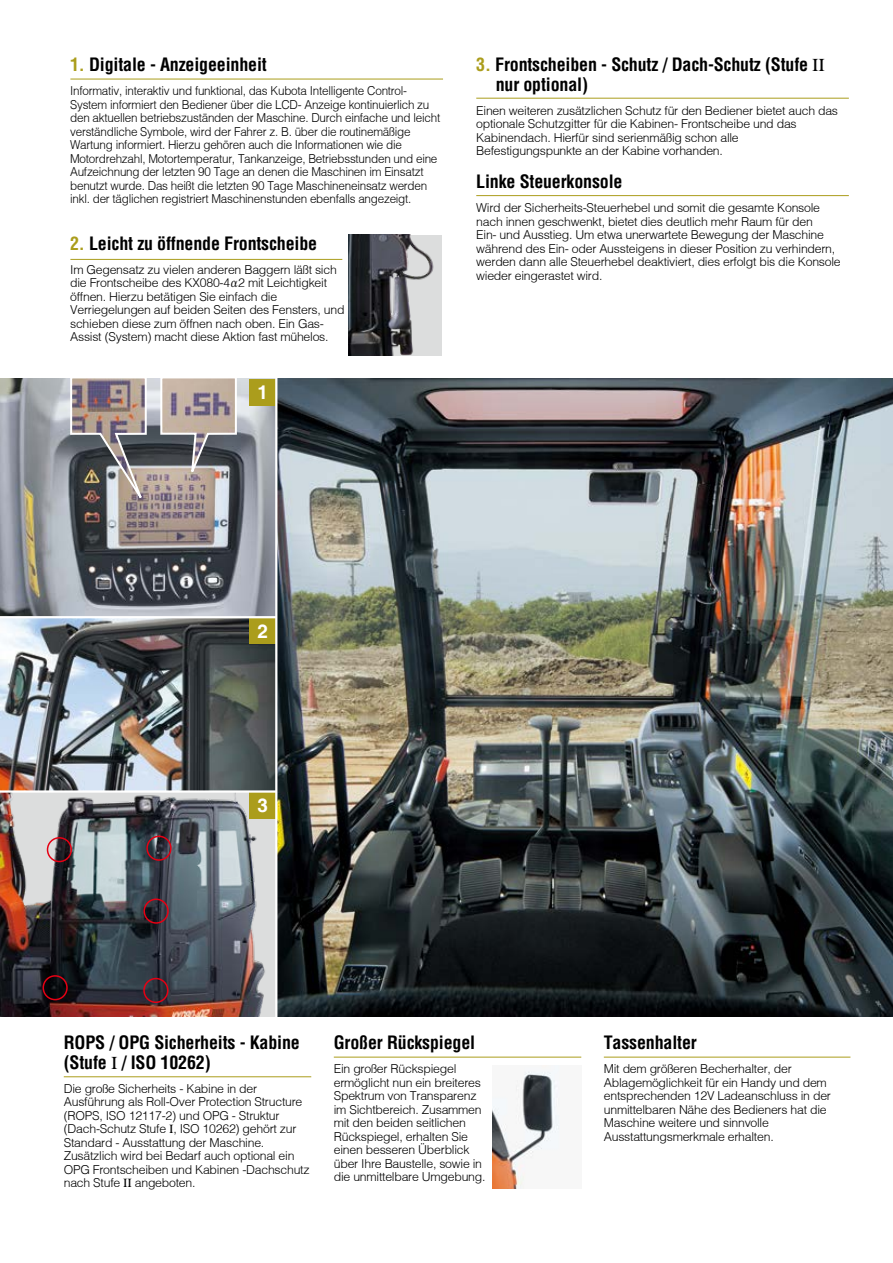
<style>
.page{position:relative;width:893px;height:1263px;background:#fff}
.page>*{position:absolute;margin:0;border:0;box-sizing:border-box;transform-origin:0 0}
.t1{font:700 18.9px "Helvetica";color:#fff}
.t2{font:700 condensed 18px/19.5px "Helvetica";letter-spacing:-.01em;color:#000}
.t3{font:300 12.3px/13.5px "Helvetica";letter-spacing:-.02em;color:#000}
.t4{font:300 12.3px/13.5px "Helvetica";letter-spacing:-.02em;color:#000;scale:.95 1}
.s1{color:#ab9d1c}
.s2{font-family:"Koz Min Pro";font-weight:400}
.s3{font-family:"Bask Old Face";font-weight:400;font-stretch:normal}
.s4{font-family:"Bask Old Face";font-weight:400}
</style>
<div class="page">
<img style="left:0;top:379px;width:893px;height:638px">
<div style="left:146px;top:835px;width:26px;height:26px;border:2px solid #e60013;border-radius:50%"></div>
<div style="left:144px;top:898px;width:25px;height:26px;border:2px solid #e60013;border-radius:50%"></div>
<div style="left:143px;top:978px;width:26px;height:25px;border:2px solid #e60013;border-radius:50%"></div>
<div style="left:43px;top:975px;width:25px;height:25px;border:2px solid #e60013;border-radius:50%"></div>
<div style="left:47px;top:837px;width:25px;height:25px;border:2px solid #e60013;border-radius:50%"></div>
<svg style="left:0;top:379px;width:275px;height:237px;background:#8a8c91"></svg>
<div style="left:249px;top:379px;width:27px;height:26px;background:#ab9d1c"></div>
<div style="left:249px;top:617px;width:27px;height:27px;background:#ab9d1c"></div>
<div style="left:249px;top:792px;width:27px;height:27px;background:#ab9d1c"></div>
<hr style="left:275px;top:377px;width:2px;height:646px;background:#fff">
<hr style="left:0;top:616px;width:276px;height:2px;background:#fff">
<hr style="left:0;top:790px;width:276px;height:3px;background:#fff">
<svg style="left:159px;top:378px;width:79px;height:106px;background:#9a918f"></svg>
<img style="left:69px;top:378px;width:81px;height:138px">
<div style="left:349px;top:235px;width:93px;height:120px;background:#dcdddd"></div>
<hr style="left:70px;top:79px;width:373px;height:1px;background:#ab9d1c">
<hr style="left:70px;top:259px;width:272px;height:1px;background:#ab9d1c">
<img style="left:349px;top:235px;width:85px;height:120px">
<img style="left:492px;top:1065px;width:68px;height:123px">
<hr style="left:334px;top:1057px;width:247px;height:1px;background:#ab9d1c">
<hr style="left:64px;top:1076px;width:247px;height:1px;background:#ab9d1c">
<hr style="left:604px;top:1057px;width:246px;height:1px;background:#ab9d1c">
<hr style="left:476px;top:98px;width:373px;height:1px;background:#ab9d1c">
<hr style="left:476px;top:195px;width:373px;height:1px;background:#ab9d1c">
<h2 class="t2" style="left:70px;top:55px;width:198px"><span class="s1">1.</span> Digitale - Anzeigeeinheit</h2>
<p class="t4" style="left:70px;top:84px;width:391px">Informativ, interaktiv und funktional, das Kubota Intelligente Control-System informiert den Bediener über die LCD- Anzeige kontinuierlich zu den aktuellen betriebszuständen der Maschine. Durch einfache und leicht verständliche Symbole, wird der Fahrer z. B. über die routinemäßige Wartung informiert. Hierzu gehören auch die Informationen wie die Motordrehzahl, Motortemperatur, Tankanzeige, Betriebsstunden und eine Aufzeichnung der letzten 90 Tage an denen die Maschinen im Einsatzt benutzt wurde. Das heißt die letzten 90 Tage Maschineneinsatz werden inkl. der täglichen registriert Maschinenstunden ebenfalls angezeigt.</p>
<h2 class="t2" style="left:70px;top:233px;width:249px"><span class="s1">2.</span> Leicht zu öffnende Frontscheibe</h2>
<p class="t3" style="left:70px;top:262px;width:276px">Im Gegensatz zu vielen anderen Baggern läßt sich die Frontscheibe des KX080-4<span class="s2">α</span>2 mit Leichtigkeit öffnen. Hierzu betätigen Sie einfach die Verriegelungen auf beiden Seiten des Fensters, und schieben diese zum öffnen nach oben. Ein Gas-Assist (System) macht diese Aktion fast mühelos.</p>
<h1 class="t1" style="left:258px;top:381px;width:12px">1</h1>
<h2 class="t2" style="left:496px;top:55px;width:331px;text-indent:-19px"><span class="s1">3.</span> Frontscheiben - Schutz / Dach-Schutz (Stufe <span class="s3">II </span>nur optional)</h2>
<p class="t3" style="left:476px;top:103px;width:363px">Einen weiteren zusätzlichen Schutz für den Bediener bietet auch das optionale Schutzgitter für die Kabinen- Frontscheibe und das Kabinendach. Hierfür sind serienmäßig schon alle Befestigungspunkte an der Kabine vorhanden.</p>
<h2 class="t2" style="left:476px;top:172px;width:148px">Linke Steuerkonsole</h2>
<p class="t3" style="left:476px;top:201px;width:366px">Wird der Sicherheits-Steuerhebel und somit die gesamte Konsole nach innen geschwenkt, bietet dies deutlich mehr Raum für den<br>Ein- und Ausstieg. Um etwa unerwartete Bewegung der Maschine während des Ein- oder Aussteigens in dieser Position zu verhindern, werden dann alle Steuerhebel deaktiviert, dies erfolgt bis die Konsole wieder eingerastet wird.</p>
<h1 class="t1" style="left:258px;top:620px;width:12px">2</h1>
<h1 class="t1" style="left:258px;top:794px;width:12px">3</h1>
<h2 class="t2" style="left:64px;top:1033px;width:238px">ROPS / OPG Sicherheits - Kabine (Stufe <span class="s3">I</span> / ISO 10262)</h2>
<p class="t3" style="left:64px;top:1081px;width:247px">Die große Sicherheits - Kabine in der Ausführung als Roll-Over Protection Structure (ROPS, ISO 12117-2) und OPG - Struktur (Dach-Schutz Stufe <span class="s4">I</span>, ISO 10262) gehört zur Standard - Ausstattung der Maschine.<br>Zusätzlich wird bei Bedarf auch optional ein OPG Frontscheiben und Kabinen -Dachschutz nach Stufe <span class="s4">II</span> angeboten.</p>
<h2 class="t2" style="left:334px;top:1033px;width:143px">Großer Rückspiegel</h2>
<p class="t3" style="left:334px;top:1062px;width:153px">Ein großer Rückspiegel ermöglicht nun ein breiteres<br>Spektrum von Transparenz im Sichtbereich. Zusammen mit den beiden seitlichen<br>Rückspiegel, erhalten Sie einen besseren Überblick über Ihre Baustelle, sowie in die unmittelbare Umgebung.</p>
<h2 class="t2" style="left:604px;top:1033px;width:95px">Tassenhalter</h2>
<p class="t3" style="left:604px;top:1062px;width:229px">Mit dem größeren Becherhalter, der Ablagemöglichkeit für ein Handy und dem entsprechenden 12V Ladeanschluss in der unmittelbaren Nähe des Bedieners hat die Maschine weitere und sinnvolle Ausstattungsmerkmale erhalten.</p>
</div>
